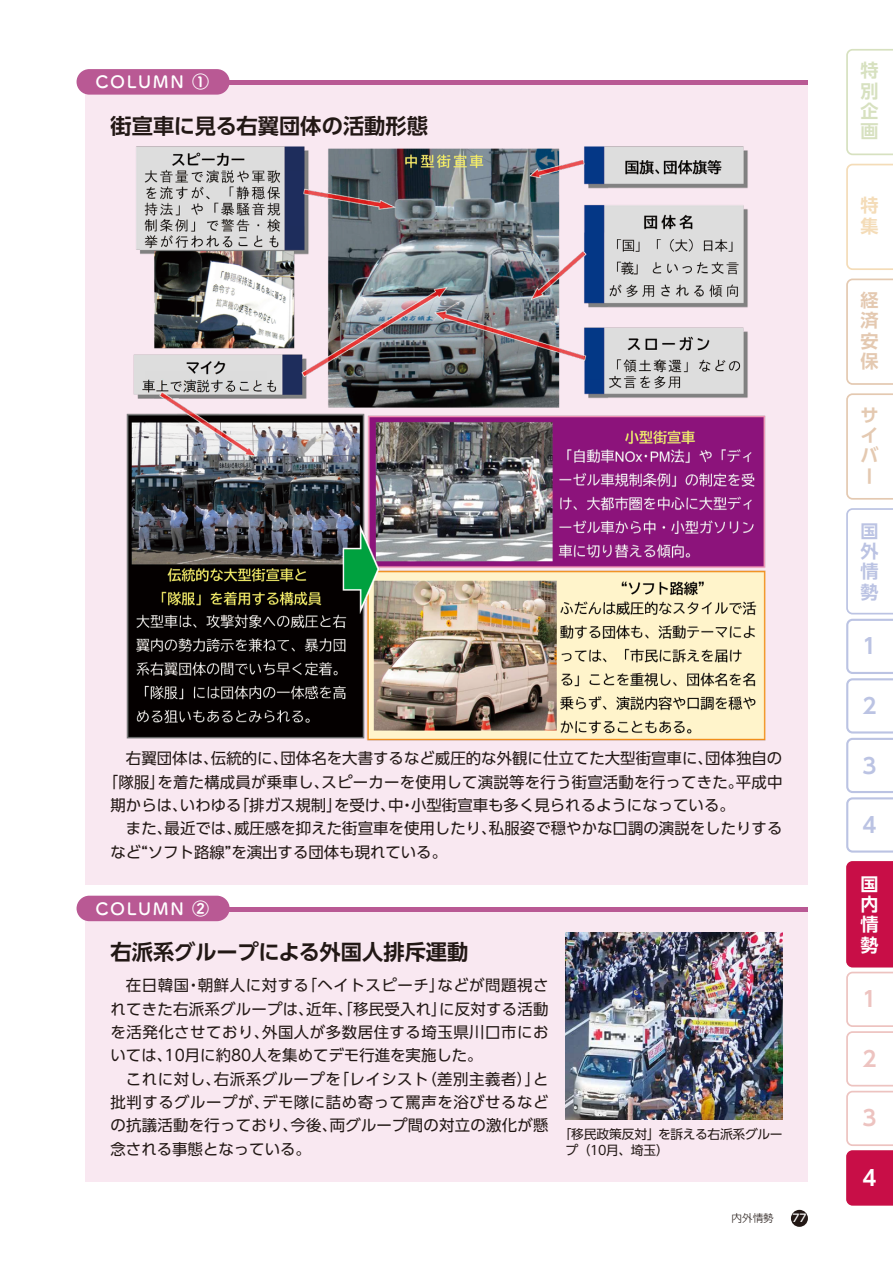
<style>
.page{position:relative;width:893px;height:1263px;background:#fff}
.page>*{position:absolute;margin:0;border:0;box-sizing:border-box;transform-origin:0 0}
.t1{font:700 21.3px "UD Shin Go Pr 6 N De";color:#221815}
.t2{font:700 21.3px "UD Shin Go Pr 6 N De";color:#bbc3e3}
.t3{font:700 21.3px "UD Shin Go Pr 6 N De";color:#edc3c0}
.t4{font:700 21.3px "UD Shin Go Pr 6 N De";color:#fff}
.t5{font:700 18px/20.4px "UD Shin Go Pr 6 N De";color:#e4c9b1;text-align:justify}
.t6{font:700 18px/20.4px "UD Shin Go Pr 6 N De";color:#bbc3e3;text-align:justify}
.t7{font:700 18px/20.4px "UD Shin Go Pr 6 N De";color:#d7e1c0;text-align:justify}
.t8{font:700 18px/20.4px "UD Shin Go Pr 6 N De";color:#fff;text-align:justify}
.t9{font:700 18px/20.4px "UD Shin Go Pr 6 N De";color:#f4dcb8}
.t10{font:700 16.95px "Tsuku A Rd Gothic";letter-spacing:.1em;color:#fff}
.t11{font:15.45px/23.4px "UD Shin Go Pr 6 N";color:#221815;text-align:justify}
.t12{font:12.75px/15.9px "UD Shin Go Pr 6 N";letter-spacing:-.015em;color:#221815}
.t13{font:300 10.65px "UD Shin Go Pr 6 N";color:#221815}
.t14{font:500 10.65px "UD Shin Go Pr 6 N";color:#fff}
</style>
<div class="page">
<div style="left:85px;top:81px;width:723px;height:804px;background:#f9e8f1"></div>
<hr style="left:128px;top:81px;width:680px;height:4px;background:#b95994">
<div style="left:77px;top:69px;width:153px;height:26px;background:#b95994;border-radius:13px"></div>
<img style="left:126px;top:146px;width:640px;height:595px">
<div style="left:85px;top:907px;width:723px;height:275px;background:#f9e8f1"></div>
<div style="left:128px;top:907px;width:680px;height:5px;background:#b95994"></div>
<div style="left:77px;top:896px;width:153px;height:25px;background:#b95994;border-radius:13px"></div>
<img style="left:566px;top:932px;width:216px;height:187px">
<svg style="left:846px;top:508px;width:47px;height:345px"></svg>
<svg style="left:846px;top:49px;width:47px;height:107px"></svg>
<svg style="left:846px;top:163px;width:47px;height:107px"></svg>
<svg style="left:846px;top:278px;width:47px;height:107px"></svg>
<svg style="left:846px;top:393px;width:47px;height:107px"></svg>
<div style="left:791px;top:1210px;width:17px;height:17px;background:#221815;border-radius:50%"></div>
<svg style="left:846px;top:861px;width:47px;height:345px"></svg>
<p class="t10" style="left:95px;top:69px;width:115px">COLUMN ①</p>
<h1 class="t1" style="left:111px;top:108px;width:319px">街宣車に見る右翼団体の活動形態</h1>
<p class="t11" style="left:126px;top:746px;width:658px">右翼団体は、伝統的に、団体名を大書するなど威圧的な外観に仕立てた大型街宣車に、団体独自の</p>
<p class="t11" style="left:103px;top:769px;width:681px">「隊服」を着た構成員が乗車し、スピーカーを使用して演説等を行う街宣活動を行ってきた。平成中</p>
<p class="t11" style="left:111px;top:793px;width:626px">期からは、いわゆる「排ガス規制」を受け、中・小型街宣車も多く見られるようになっている。</p>
<p class="t11" style="left:126px;top:816px;width:658px">また、最近では、威圧感を抑えた街宣車を使用したり、私服姿で穏やかな口調の演説をしたりする</p>
<p class="t11" style="left:111px;top:840px;width:338px">など“ソフト路線”を演出する団体も現れている。</p>
<p class="t10" style="left:95px;top:895px;width:115px">COLUMN ②</p>
<h1 class="t1" style="left:111px;top:935px;width:359px">右派系グループによる外国人排斥運動</h1>
<p class="t11" style="left:111px;top:973px;width:440px;text-indent:15px">在日韓国・朝鮮人に対する「ヘイトスピーチ」などが問題視されてきた右派系グループは、近年、「移民受入れ」に反対する活動を活発化させており、外国人が多数居住する埼玉県川口市においては、10月に約80人を集めてデモ行進を実施した。</p>
<p class="t11" style="left:111px;top:1067px;width:440px;text-indent:15px">これに対し、右派系グループを「レイシスト（差別主義者）」と批判するグループが、デモ隊に詰め寄って罵声を浴びせるなどの抗議活動を行っており、今後、両グループ間の対立の激化が懸念される事態となっている。</p>
<p class="t12" style="left:565px;top:1126px;width:219px;text-indent:-7px">「移民政策反対」を訴える右派系グループ（10月、埼玉）</p>
<p class="t13" style="left:731px;top:1210px;width:44px">内外情勢</p>
<p class="t14" style="left:792px;top:1210px;width:16px">77</p>
<p class="t7" style="left:860px;top:60px;width:19px">特別企画</p>
<p class="t9" style="left:860px;top:195px;width:19px">特集</p>
<p class="t5" style="left:860px;top:289px;width:19px">経済安保</p>
<p class="t5" style="left:860px;top:404px;width:20px">サイバー</p>
<p class="t6" style="left:860px;top:520px;width:19px">国外情勢</p>
<h1 class="t2" style="left:863px;top:629px;width:16px">1</h1>
<h1 class="t2" style="left:863px;top:688px;width:16px">2</h1>
<h1 class="t2" style="left:863px;top:748px;width:16px">3</h1>
<h1 class="t2" style="left:863px;top:808px;width:16px">4</h1>
<p class="t8" style="left:860px;top:873px;width:19px">国内情勢</p>
<h1 class="t3" style="left:863px;top:982px;width:16px">1</h1>
<h1 class="t3" style="left:863px;top:1041px;width:16px">2</h1>
<h1 class="t3" style="left:863px;top:1101px;width:16px">3</h1>
<h1 class="t4" style="left:863px;top:1160px;width:16px">4</h1>
</div>
